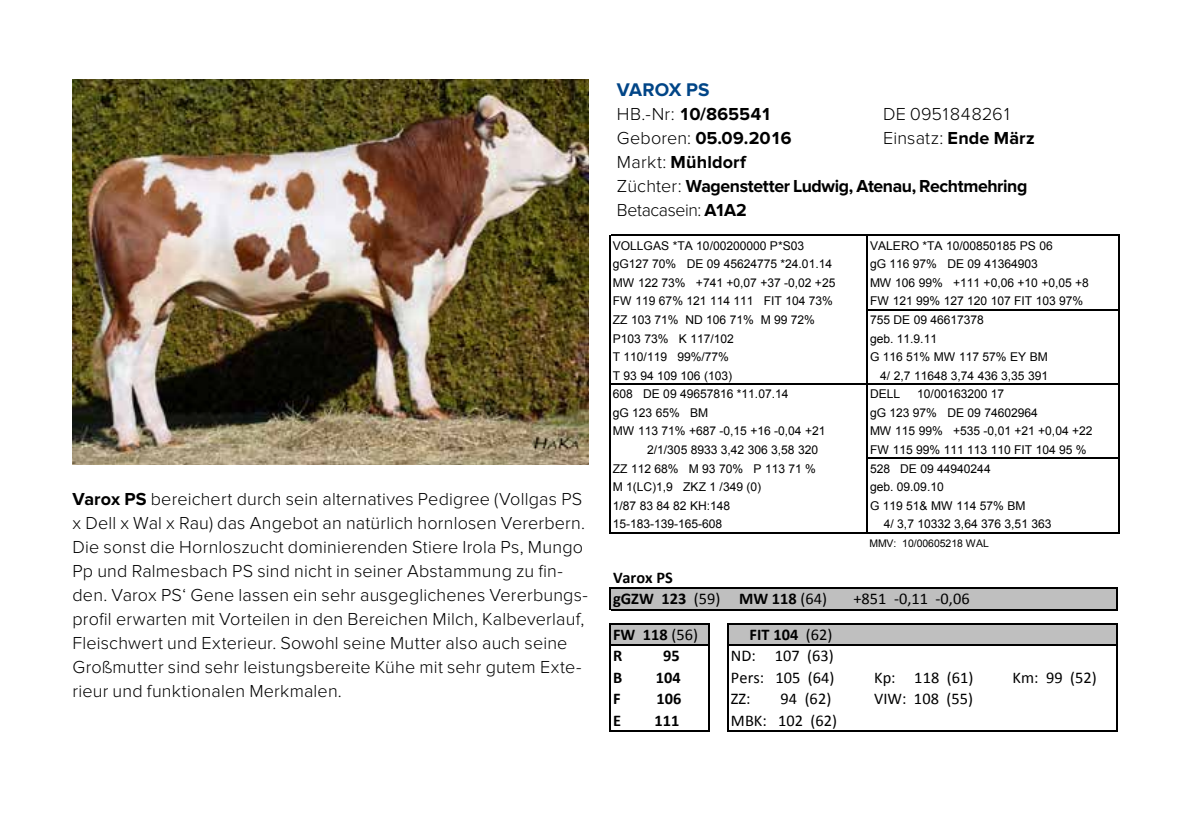
<style>
.page{position:relative;width:1191px;height:840px;background:#fff}
.page>*{position:absolute;margin:0;border:0;box-sizing:border-box;transform-origin:0 0}
.t1{font:700 19px "Proxima Nova";color:#004587}
.t2{font:300 18px/24px "Proxima Nova";letter-spacing:.01em;color:#000}
.t3{font:700 18px/24px "Proxima Nova";letter-spacing:-.02em;color:#000}
.t4{font:16.4px "Calibri";letter-spacing:.005em;color:#000}
.t5{font:700 16.4px/21.4px "Calibri";letter-spacing:.005em;color:#000}
.t6{font:12px "Arial";letter-spacing:-.005em;color:#000}
.t7{font:10.4px "Arial";letter-spacing:-.005em;color:#000}
.s1{font-weight:700}
.s2{font-weight:300}
.s3{font-weight:400}
</style>
<div class="page">
<img style="left:73px;top:79px;width:515px;height:385px">
<hr style="left:609px;top:234px;width:2px;height:299px;background:#000">
<hr style="left:866px;top:236px;width:2px;height:297px;background:#000">
<hr style="left:1118px;top:236px;width:1px;height:297px;background:#000">
<hr style="left:611px;top:234px;width:508px;height:2px;background:#000">
<hr style="left:868px;top:309px;width:251px;height:1px;background:#000">
<hr style="left:611px;top:383px;width:508px;height:1px;background:#000">
<hr style="left:868px;top:457px;width:251px;height:2px;background:#000">
<hr style="left:611px;top:531px;width:508px;height:2px;background:#000">
<div style="left:611px;top:587px;width:506px;height:22px;background:#bfbfbf"></div>
<div style="left:611px;top:623px;width:98px;height:21px;background:#bfbfbf"></div>
<div style="left:728px;top:623px;width:389px;height:21px;background:#bfbfbf"></div>
<hr style="left:609px;top:587px;width:2px;height:23px;background:#000">
<hr style="left:611px;top:622px;width:99px;height:2px;background:#000">
<svg style="left:1116px;top:588px;width:1px;height:20px"></svg>
<hr style="left:611px;top:644px;width:99px;height:1px;background:#000">
<hr style="left:611px;top:730px;width:99px;height:1px;background:#000">
<hr style="left:609px;top:622px;width:2px;height:109px;background:#000">
<hr style="left:1116px;top:624px;width:1px;height:107px;background:#000">
<hr style="left:708px;top:624px;width:2px;height:107px;background:#000">
<hr style="left:727px;top:622px;width:2px;height:109px;background:#000">
<hr style="left:611px;top:587px;width:506px;height:1px;background:#000">
<hr style="left:611px;top:608px;width:506px;height:2px;background:#000">
<hr style="left:729px;top:622px;width:388px;height:2px;background:#000">
<hr style="left:729px;top:644px;width:388px;height:1px;background:#000">
<hr style="left:729px;top:730px;width:388px;height:1px;background:#000">
<p class="t2" style="left:72px;top:486px;width:517px"><span class="s1">Varox PS</span> bereichert durch sein alternatives Pedigree (Vollgas PS x Dell x Wal x Rau) das Angebot an natürlich hornlosen Vererbern.<br>Die sonst die Hornloszucht dominierenden Stiere Irola Ps, Mungo Pp und Ralmesbach PS sind nicht in seiner Abstammung zu fin&shy;den. Varox PS‘ Gene lassen ein sehr ausgeglichenes Vererbungs&shy;profil erwarten mit Vorteilen in den Bereichen Milch, Kalbeverlauf, Fleischwert und Exterieur. Sowohl seine Mutter also auch seine Großmutter sind sehr leistungsbereite Kühe mit sehr gutem Exte&shy;rieur und funktionalen Merkmalen.</p>
<h1 class="t1" style="left:617px;top:79px;width:94px">VAROX PS</h1>
<h2 class="t3" style="left:617px;top:102px;width:156px"><span class="s2">HB.-Nr:</span> 10/865541</h2>
<h2 class="t2" style="left:883px;top:102px;width:130px">DE 0951848261</h2>
<h2 class="t3" style="left:617px;top:126px;width:176px"><span class="s2">Geboren:</span> 05.09.2016</h2>
<h2 class="t2" style="left:883px;top:126px;width:153px">Einsatz: <span class="s1">Ende März</span></h2>
<h2 class="t3" style="left:617px;top:150px;width:412px"><span class="s2">Markt:</span> Mühldorf<br><span class="s2">Züchter:</span> Wagenstetter Ludwig, Atenau, Rechtmehring<br><span class="s2">Betacasein:</span> A1A2</h2>
<p class="t6" style="left:613px;top:237px;width:193px">VOLLGAS *TA 10/00200000 P*S03</p>
<p class="t6" style="left:870px;top:237px;width:184px">VALERO *TA 10/00850185 PS 06</p>
<p class="t6" style="left:613px;top:256px;width:221px">gG127 70% DE 09 45624775 *24.01.14</p>
<p class="t6" style="left:870px;top:256px;width:169px">gG 116 97% DE 09 41364903</p>
<p class="t6" style="left:613px;top:274px;width:224px">MW 122 73% +741 +0,07 +37 -0,02 +25</p>
<p class="t6" style="left:870px;top:274px;width:220px">MW 106 99% +111 +0,06 +10 +0,05 +8</p>
<p class="t6" style="left:613px;top:293px;width:222px">FW 119 67% 121 114 111 FIT 104 73%</p>
<p class="t6" style="left:870px;top:293px;width:215px">FW 121 99% 127 120 107 FIT 103 97%</p>
<p class="t6" style="left:613px;top:311px;width:204px">ZZ 103 71% ND 106 71% M 99 72%</p>
<p class="t6" style="left:870px;top:311px;width:115px">755 DE 09 46617378</p>
<p class="t6" style="left:613px;top:330px;width:123px">P103 73% K 117/102</p>
<p class="t6" style="left:870px;top:330px;width:69px">geb. 11.9.11</p>
<p class="t6" style="left:613px;top:349px;width:118px">T 110/119 99%/77%</p>
<p class="t6" style="left:870px;top:349px;width:179px">G 116 51% MW 117 57% EY BM</p>
<p class="t6" style="left:613px;top:367px;width:121px">T 93 94 109 106 (103)</p>
<p class="t6" style="left:880px;top:367px;width:169px">4/ 2,7 11648 3,74 436 3,35 391</p>
<p class="t6" style="left:613px;top:386px;width:177px">608 DE 09 49657816 *11.07.14</p>
<p class="t6" style="left:870px;top:386px;width:32px">DELL</p>
<p class="t6" style="left:917px;top:386px;width:88px">10/00163200 17</p>
<p class="t6" style="left:613px;top:404px;width:97px">gG 123 65% BM</p>
<p class="t6" style="left:870px;top:404px;width:169px">gG 123 97% DE 09 74602964</p>
<p class="t6" style="left:613px;top:423px;width:214px">MW 113 71% +687 -0,15 +16 -0,04 +21</p>
<p class="t6" style="left:870px;top:423px;width:224px">MW 115 99% +535 -0,01 +21 +0,04 +22</p>
<p class="t6" style="left:647px;top:441px;width:172px">2/1/305 8933 3,42 306 3,58 320</p>
<p class="t6" style="left:870px;top:441px;width:218px">FW 115 99% 111 113 110 FIT 104 95 %</p>
<p class="t6" style="left:613px;top:460px;width:205px">ZZ 112 68% M 93 70% P 113 71 %</p>
<p class="t6" style="left:870px;top:460px;width:122px">528 DE 09 44940244</p>
<p class="t6" style="left:613px;top:479px;width:150px">M 1(LC)1,9 ZKZ 1 /349 (0)</p>
<p class="t6" style="left:870px;top:479px;width:75px">geb. 09.09.10</p>
<p class="t6" style="left:613px;top:497px;width:119px">1/87 83 84 82 KH:148</p>
<p class="t6" style="left:870px;top:497px;width:157px">G 119 51&amp; MW 114 57% BM</p>
<p class="t6" style="left:613px;top:516px;width:111px">15-183-139-165-608</p>
<p class="t6" style="left:883px;top:516px;width:169px">4/ 3,7 10332 3,64 376 3,51 363</p>
<p class="t7" style="left:869px;top:536px;width:121px">MMV: 10/00605218 WAL</p>
<h3 class="t5" style="left:613px;top:566px;width:216px">Varox PS<br>gGZW 123 <span class="s3">(59)</span> MW 118 <span class="s3">(64)</span></h3>
<h3 class="t4" style="left:853px;top:588px;width:118px">+851 -0,11 -0,06</h3>
<h3 class="t5" style="left:613px;top:623px;width:87px">FW 118 <span class="s3">(56)</span></h3>
<h3 class="t5" style="left:749px;top:623px;width:84px">FIT 104 <span class="s3">(62)</span></h3>
<h3 class="t5" style="left:613px;top:644px;width:11px">R</h3>
<h3 class="t5" style="left:663px;top:644px;width:18px">95</h3>
<h3 class="t4" style="left:731px;top:645px;width:104px">ND: 107 (63)</h3>
<h3 class="t5" style="left:613px;top:666px;width:11px">B</h3>
<h3 class="t5" style="left:656px;top:666px;width:26px">104</h3>
<h3 class="t4" style="left:731px;top:666px;width:105px">Pers: 105 (64)</h3>
<h3 class="t4" style="left:874px;top:666px;width:101px">Kp: 118 (61)</h3>
<h3 class="t4" style="left:1012px;top:666px;width:86px">Km: 99 (52)</h3>
<h3 class="t5" style="left:613px;top:687px;width:9px">F</h3>
<h3 class="t5" style="left:656px;top:687px;width:26px">106</h3>
<h3 class="t4" style="left:731px;top:688px;width:21px">ZZ:</h3>
<h3 class="t4" style="left:780px;top:688px;width:52px">94 (62)</h3>
<h3 class="t4" style="left:874px;top:688px;width:100px">VIW: 108 (55)</h3>
<h3 class="t5" style="left:613px;top:709px;width:9px">E</h3>
<h3 class="t5" style="left:654px;top:709px;width:26px">111</h3>
<h3 class="t4" style="left:731px;top:709px;width:108px">MBK: 102 (62)</h3>
</div>
